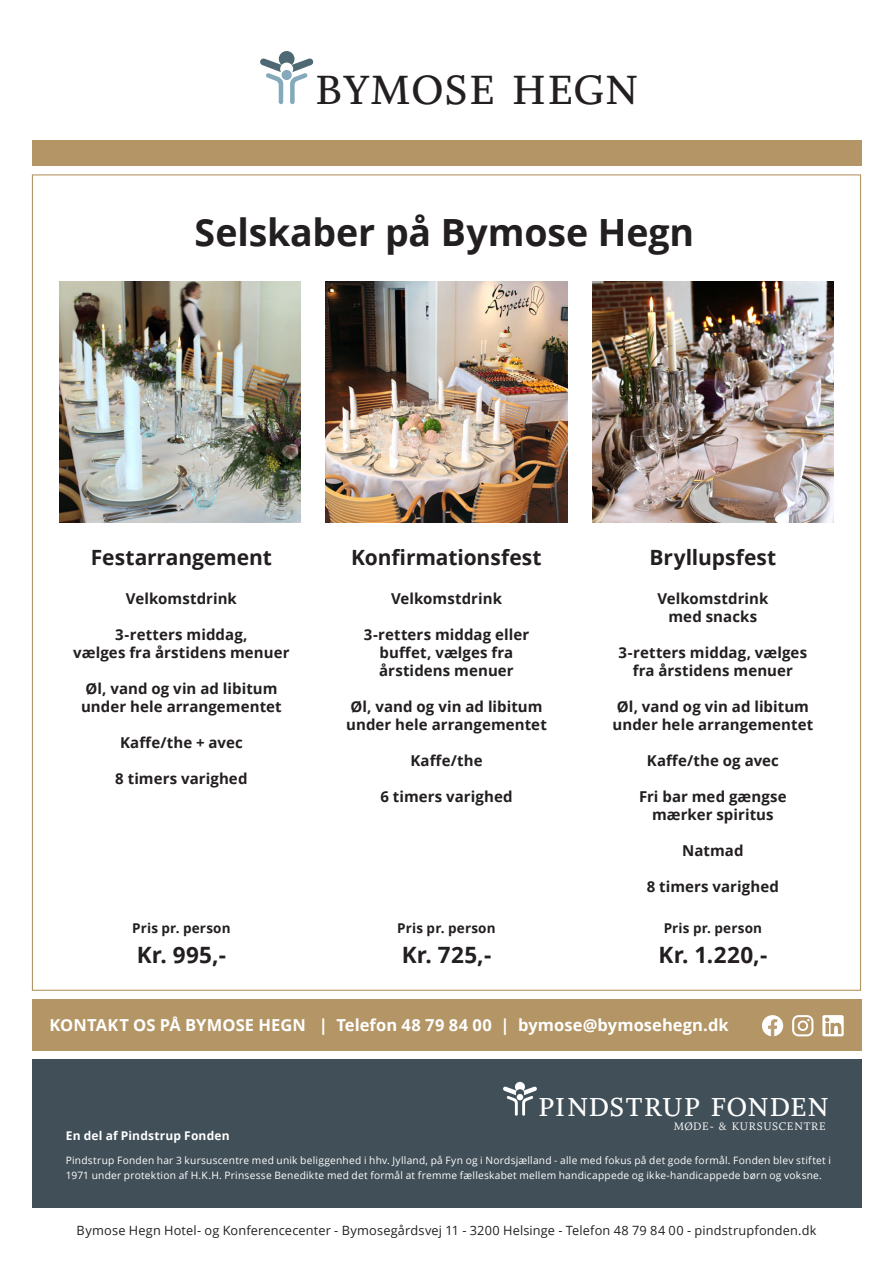
<style>
.page{position:relative;width:893px;height:1263px;background:#fff}
.page>*{position:absolute;margin:0;border:0;box-sizing:border-box;transform-origin:0 0}
.t1{font:600 45.75px "Whitman";letter-spacing:.02em;color:#231f20}
.t2{font:700 37.5px "Open Sans";letter-spacing:-.005em;color:#231f20}
.t3{font:600 29.25px "Whitman";letter-spacing:.04em;color:#fff}
.t4{font:700 22.5px "Open Sans";letter-spacing:.015em;color:#231f20}
.t5{font:700 21px "Open Sans";color:#231f20}
.t6{font:700 16.5px "Open Sans";letter-spacing:.005em;color:#fff}
.t7{font:700 15px "Open Sans";letter-spacing:.005em;color:#231f20}
.t8{font:700 13.5px "Open Sans";letter-spacing:.015em;color:#231f20}
.t9{font:12.75px "Open Sans";letter-spacing:.015em;color:#231f20}
.t10{font:12.15px "Whitman";letter-spacing:.06em;color:#fff}
.t11{font:700 12px "Open Sans";letter-spacing:.015em;color:#fff}
.t12{font:10.2px/15px "Open Sans";letter-spacing:.025em;color:#fff}
.s1{font-family:"Avenir";font-weight:300}
</style>
<div class="page">
<div style="left:32px;top:140px;width:829px;height:26px;background:#b49666"></div>
<div style="left:32px;top:999px;width:829px;height:51px;background:#b49666"></div>
<svg style="left:260px;top:51px;width:54px;height:53px"></svg>
<img style="left:60px;top:282px;width:241px;height:241px">
<img style="left:326px;top:282px;width:241px;height:241px">
<img style="left:592px;top:282px;width:241px;height:241px">
<div style="left:32px;top:1059px;width:829px;height:149px;background:#414f58"></div>
<svg style="left:503px;top:1082px;width:34px;height:34px"></svg>
<svg style="left:762px;top:1015px;width:21px;height:21px"></svg>
<svg style="left:792px;top:1015px;width:21px;height:21px"></svg>
<svg style="left:822px;top:1015px;width:22px;height:21px"></svg>
<p class="t1" style="left:316px;top:65px;width:324px">BYMOSE HEGN</p>
<p class="t2" style="left:195px;top:205px;width:501px">Selskaber på Bymose Hegn</p>
<p class="t5" style="left:91px;top:542px;width:183px">Festarrangement</p>
<p class="t7" style="left:126px;top:588px;width:112px">Velkomstdrink</p>
<p class="t7" style="left:115px;top:624px;width:134px">3-retters middag,</p>
<p class="t7" style="left:73px;top:642px;width:218px">vælges fra årstidens menuer</p>
<p class="t7" style="left:85px;top:678px;width:194px">Øl, vand og vin ad libitum</p>
<p class="t7" style="left:81px;top:696px;width:202px">under hele arrangementet</p>
<p class="t7" style="left:120px;top:732px;width:124px">Kaffe/the + avec</p>
<p class="t7" style="left:115px;top:768px;width:134px">8 timers varighed</p>
<p class="t8" style="left:132px;top:919px;width:100px">Pris pr. person</p>
<p class="t4" style="left:137px;top:939px;width:91px">Kr. 995,-</p>
<p class="t5" style="left:351px;top:542px;width:192px">Konfirmationsfest</p>
<p class="t7" style="left:391px;top:588px;width:112px">Velkomstdrink</p>
<p class="t7" style="left:364px;top:624px;width:167px">3-retters middag eller</p>
<p class="t7" style="left:380px;top:642px;width:135px">buffet, vælges fra</p>
<p class="t7" style="left:379px;top:660px;width:136px">årstidens menuer</p>
<p class="t7" style="left:350px;top:696px;width:194px">Øl, vand og vin ad libitum</p>
<p class="t7" style="left:346px;top:714px;width:202px">under hele arrangementet</p>
<p class="t7" style="left:410px;top:750px;width:74px">Kaffe/the</p>
<p class="t7" style="left:380px;top:786px;width:134px">6 timers varighed</p>
<p class="t8" style="left:397px;top:919px;width:100px">Pris pr. person</p>
<p class="t4" style="left:402px;top:939px;width:91px">Kr. 725,-</p>
<p class="t5" style="left:649px;top:542px;width:129px">Bryllupsfest</p>
<p class="t7" style="left:657px;top:588px;width:112px">Velkomstdrink</p>
<p class="t7" style="left:668px;top:606px;width:90px">med snacks</p>
<p class="t7" style="left:619px;top:642px;width:190px">3-retters middag, vælges</p>
<p class="t7" style="left:633px;top:660px;width:162px">fra årstidens menuer</p>
<p class="t7" style="left:617px;top:696px;width:194px">Øl, vand og vin ad libitum</p>
<p class="t7" style="left:612px;top:714px;width:202px">under hele arrangementet</p>
<p class="t7" style="left:647px;top:750px;width:134px">Kaffe/the og avec</p>
<p class="t7" style="left:639px;top:786px;width:149px">Fri bar med gængse</p>
<p class="t7" style="left:652px;top:804px;width:123px">mærker spiritus</p>
<p class="t7" style="left:682px;top:840px;width:63px">Natmad</p>
<p class="t7" style="left:647px;top:876px;width:134px">8 timers varighed</p>
<p class="t8" style="left:664px;top:919px;width:100px">Pris pr. person</p>
<p class="t4" style="left:658px;top:939px;width:110px">Kr. 1.220,-</p>
<p class="t6" style="left:50px;top:1013px;width:680px">KONTAKT OS PÅ BYMOSE HEGN | Telefon 48 79 84 00 | bymose@bymosehegn.dk</p>
<p class="t3" style="left:538px;top:1090px;width:292px">PINDSTRUP FONDEN</p>
<p class="t10" style="left:674px;top:1119px;width:153px">MØDE<span class="s1">-</span> &amp; KURSUSCENTRE</p>
<p class="t11" style="left:66px;top:1127px;width:165px">En del af Pindstrup Fonden</p>
<p class="t12" style="left:66px;top:1152px;width:767px">Pindstrup Fonden har 3 kursuscentre med unik beliggenhed i hhv. Jylland, på Fyn og i Nordsjælland - alle med fokus på det gode formål. Fonden blev stiftet i<br>1971 under protektion af H.K.H. Prinsesse Benedikte med det formål at fremme fælleskabet mellem handicappede og ikke-handicappede børn og voksne.</p>
<p class="t9" style="left:77px;top:1222px;width:741px">Bymose Hegn Hotel- og Konferencecenter - Bymosegårdsvej 11 - 3200 Helsinge - Telefon 48 79 84 00 - pindstrupfonden.dk</p>
</div>
